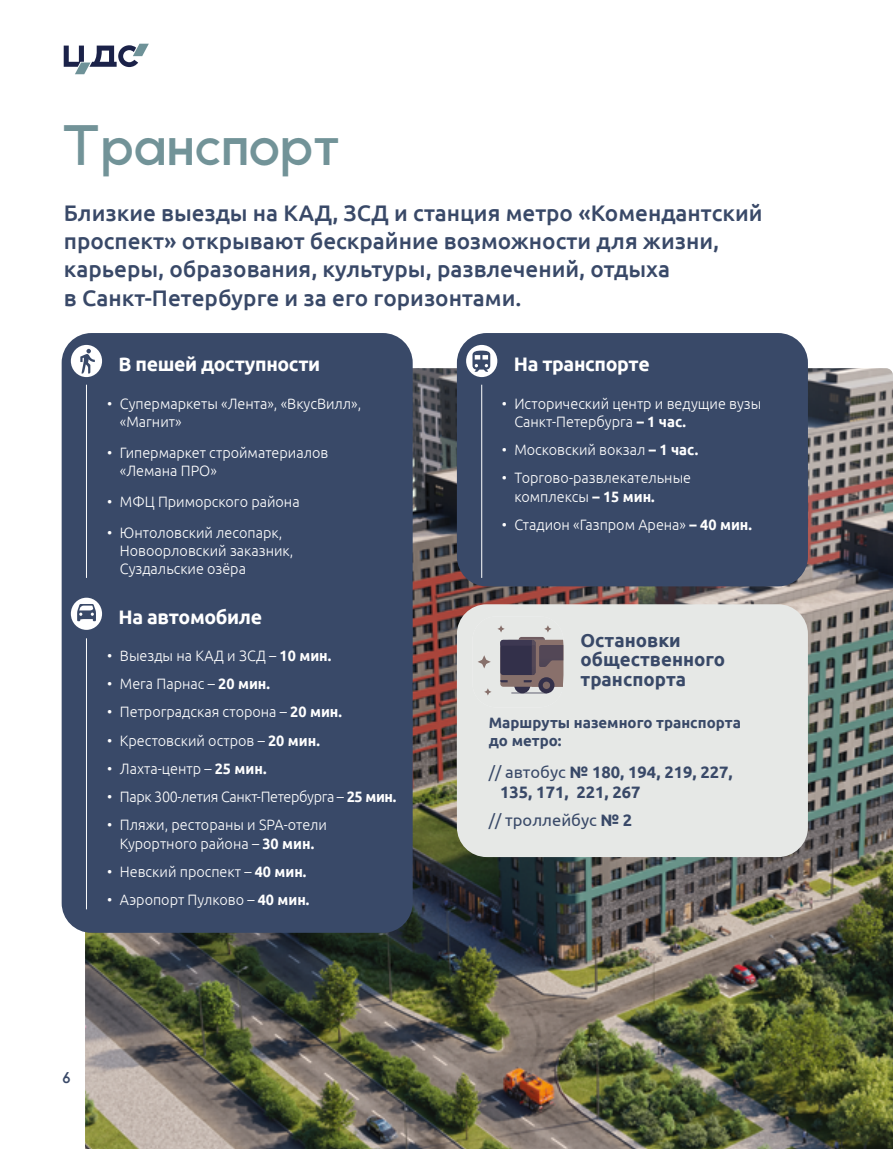
<style>
.page{position:relative;width:893px;height:1149px;background:#fff}
.page>*{position:absolute;margin:0;border:0;box-sizing:border-box;transform-origin:0 0}
.t1{font:45px "Minsk";color:#729398}
.t2{font:500 22.5px/28px "Ubuntu";color:#394968}
.t3{font:700 19.5px "Ubuntu";letter-spacing:-.02em;color:#fff}
.t4{font:700 18.75px/19.5px "Ubuntu";color:#394968}
.t5{font:700 16.5px/19.8px "Ubuntu";color:#394968}
.t6{font:16.5px "Ubuntu";color:#394968}
.t7{font:300 15px/18.8px "Ubuntu";color:#fff;scale:.96 1}
.t8{font:300 15px "Ubuntu";letter-spacing:-.025em;color:#fff;scale:.96 1}
.t9{font:700 15px/18px "Ubuntu";color:#394968}
.t10{font:13.5px "Minsk";color:#394968}
.s1{font-weight:700}
.s2{font-weight:400}
</style>
<div class="page">
<img style="left:85px;top:368px;width:808px;height:780px">
<div style="left:457px;top:604px;width:351px;height:252px;background:#e6e8e6;border-radius:30px"></div>
<svg style="left:478px;top:625px;width:85px;height:71px"></svg>
<div style="left:62px;top:333px;width:351px;height:599px;background:#394968;border-radius:30px"></div>
<div style="left:71px;top:345px;width:31px;height:32px;background:#fff;border-radius:50%"></div>
<svg style="left:80px;top:349px;width:15px;height:24px"></svg>
<div style="left:71px;top:597px;width:31px;height:32px;background:#fff;border-radius:50%"></div>
<svg style="left:77px;top:604px;width:19px;height:17px"></svg>
<hr style="left:86px;top:384px;width:1px;height:193px;background:#fff">
<hr style="left:86px;top:638px;width:1px;height:271px;background:#fff">
<div style="left:457px;top:333px;width:351px;height:253px;background:#394968;border-radius:30px"></div>
<hr style="left:481px;top:384px;width:1px;height:193px;background:#fff">
<div style="left:466px;top:345px;width:31px;height:32px;background:#fff;border-radius:50%"></div>
<svg style="left:472px;top:350px;width:18px;height:21px"></svg>
<svg style="left:64px;top:44px;width:85px;height:30px"></svg>
<h1 class="t1" style="left:62px;top:112px;width:280px">Транспорт</h1>
<h2 class="t2" style="left:64px;top:198px;width:700px">Близкие выезды на КАД, ЗСД и станция метро «Комендантский проспект» открывают бескрайние возможности для жизни, карьеры, образования, культуры, развлечений, отдыха<br>в Санкт-Петербурге и за его горизонтами.</h2>
<h3 class="t3" style="left:119px;top:352px;width:203px">В пешей доступности</h3>
<h3 class="t3" style="left:514px;top:352px;width:138px">На транспорте</h3>
<p class="t7" style="left:120px;top:393px;width:253px;text-indent:-13px">• Супермаркеты «Лента», «ВкусВилл», «Магнит»</p>
<p class="t7" style="left:120px;top:443px;width:219px;line-height:18px;text-indent:-13px">• Гипермаркет стройматериалов «Лемана ПРО»</p>
<p class="t7" style="left:107px;top:491px;width:202px">• МФЦ Приморского района</p>
<p class="t7" style="left:120px;top:522px;width:182px;line-height:18px;text-indent:-13px">• Юнтоловский лесопарк,<br>Новоорловский заказник,<br>Суздальские озёра</p>
<h3 class="t3" style="left:119px;top:605px;width:145px">На автомобиле</h3>
<p class="t7" style="left:107px;top:646px;width:235px">• Выезды на КАД и ЗСД – <span class="s1">10 мин.</span></p>
<p class="t7" style="left:107px;top:674px;width:171px">• Мега Парнас – <span class="s1">20 мин.</span></p>
<p class="t7" style="left:107px;top:702px;width:246px">• Петроградская сторона – <span class="s1">20 мин.</span></p>
<p class="t7" style="left:107px;top:730px;width:223px">• Крестовский остров – <span class="s1">20 мин.</span></p>
<p class="t7" style="left:107px;top:758px;width:168px">• Лахта-центр – <span class="s1">25 мин.</span></p>
<p class="t8" style="left:107px;top:787px;width:303px">• Парк 300-летия Санкт-Петербурга – <span class="s1">25 мин.</span></p>
<p class="t7" style="left:107px;top:814px;width:231px;text-align:center">• Пляжи, рестораны и SPA-отели<br>Курортного района – <span class="s1">30 мин.</span></p>
<p class="t7" style="left:107px;top:861px;width:209px">• Невский проспект – <span class="s1">40 мин.</span></p>
<p class="t7" style="left:107px;top:889px;width:212px">• Аэропорт Пулково – <span class="s1">40 мин.</span></p>
<p class="t10" style="left:63px;top:1066px;width:10px">6</p>
<p class="t7" style="left:514px;top:393px;width:259px;text-indent:-13px">• Исторический центр и ведущие вузы<br>Санкт-Петербурга <span class="s1">– 1 час.</span></p>
<p class="t7" style="left:502px;top:440px;width:206px">• Московский вокзал <span class="s1">– 1 час.</span></p>
<p class="t7" style="left:514px;top:468px;width:186px;text-indent:-13px">• Торгово-развлекательные комплексы <span class="s1">– 15 мин.</span></p>
<p class="t7" style="left:502px;top:515px;width:262px">• Стадион «Газпром Арена» <span class="s1">– 40 мин.</span></p>
<p class="t4" style="left:580px;top:630px;width:146px">Остановки общественного транспорта</p>
<p class="t9" style="left:489px;top:713px;width:254px">Маршруты наземного транспорта до метро:</p>
<p class="t5" style="left:500px;top:762px;width:234px;text-indent:-11px"><span class="s2">// автобус</span> № 180, 194, 219, 227,<br>135, 171, 221, 267</p>
<p class="t6" style="left:489px;top:810px;width:145px">// троллейбус <span class="s1">№ 2</span></p>
</div>
